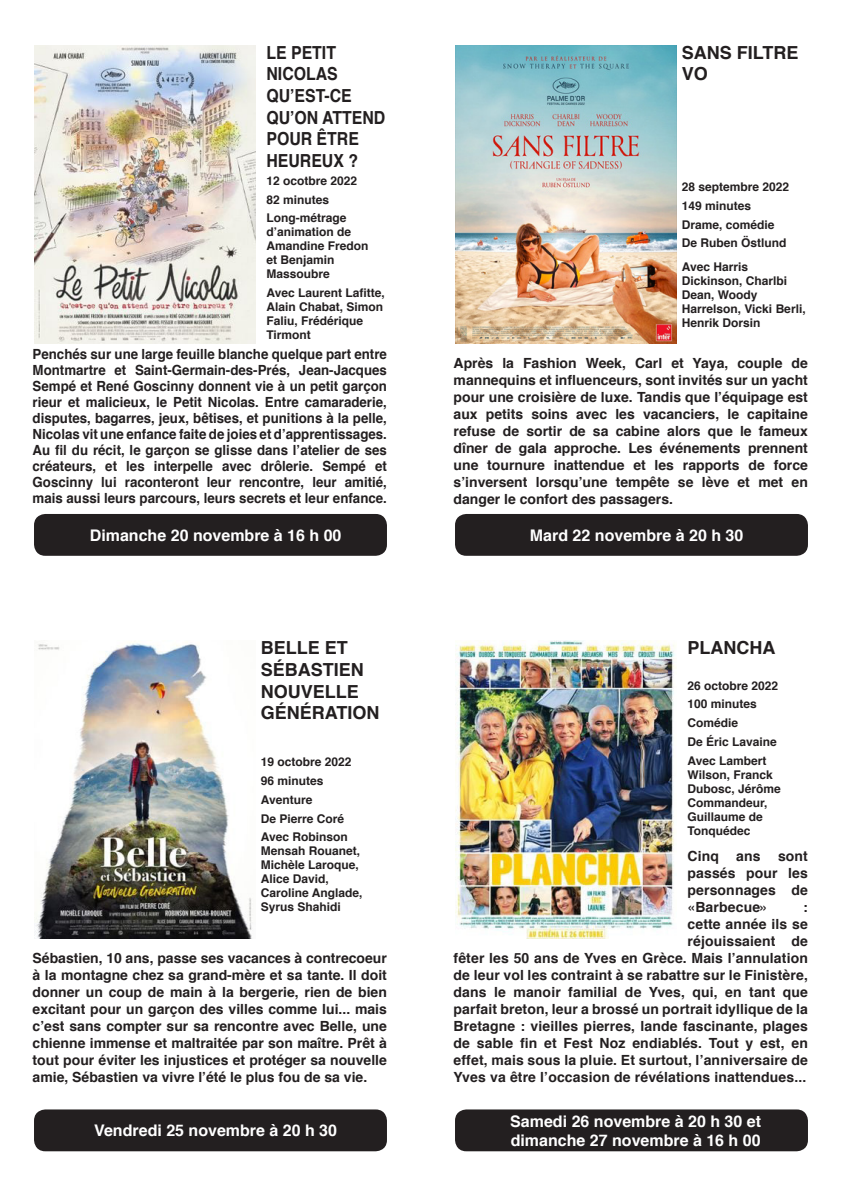
<style>
.page{position:relative;width:842px;height:1191px;background:#fff}
.page>*{position:absolute;margin:0;border:0;box-sizing:border-box;transform-origin:0 0}
.t1{font:700 18px/21.6px "Helvetica";color:#231f20}
.t2{font:700 18px/21.6px "Helvetica";color:#231f20;scale:.88 1}
.t3{font:700 16px "Helvetica";color:#fff}
.t4{font:700 14px/17px "Helvetica";letter-spacing:.01em;color:#231f20;text-align:justify}
.t5{font:700 14px/16px "Helvetica";letter-spacing:.01em;color:#231f20;text-align:justify;scale:.95 1}
.t6{font:700 12px/14px "Helvetica";color:#231f20}
</style>
<div class="page">
<div style="left:34px;top:514px;width:353px;height:42px;background:#231f20;border-radius:11px"></div>
<div style="left:34px;top:1109px;width:353px;height:42px;background:#231f20;border-radius:11px"></div>
<div style="left:455px;top:514px;width:353px;height:42px;background:#231f20;border-radius:11px"></div>
<div style="left:455px;top:1109px;width:353px;height:42px;background:#231f20;border-radius:11px"></div>
<img style="left:34px;top:45px;width:221px;height:298px">
<img style="left:34px;top:641px;width:218px;height:297px">
<img style="left:455px;top:45px;width:221px;height:298px">
<img style="left:455px;top:641px;width:221px;height:297px">
<p class="t2" style="left:266px;top:42px;width:137px">LE PETIT<br>NICOLAS<br>QU’EST-CE<br>QU’ON ATTEND<br>POUR ÊTRE<br>HEUREUX ?</p>
<p class="t6" style="left:266px;top:174px;width:92px">12 ocotbre 2022</p>
<p class="t6" style="left:266px;top:192px;width:64px">82 minutes</p>
<p class="t6" style="left:266px;top:211px;width:104px">Long-métrage d’animation de<br>Amandine Fredon et Benjamin<br>Massoubre</p>
<p class="t6" style="left:266px;top:286px;width:120px">Avec Laurent Lafitte,<br>Alain Chabat, Simon<br>Faliu, Frédérique<br>Tirmont</p>
<p class="t5" style="left:33px;top:346px;width:374px">Penchés sur une large feuille blanche quelque part entre Montmartre et Saint-Germain-des-Prés, Jean-Jacques Sempé et René Goscinny donnent vie à un petit garçon rieur et malicieux, le Petit Nicolas. Entre camaraderie, disputes, bagarres, jeux, bêtises, et punitions à la pelle, Nicolas vit une enfance faite de joies et d’apprentissages.<br>Au fil du récit, le garçon se glisse dans l’atelier de ses créateurs, et les interpelle avec drôlerie. Sempé et Goscinny lui raconteront leur rencontre, leur amitié, mais aussi leurs parcours, leurs secrets et leur enfance.</p>
<p class="t3" style="left:90px;top:522px;width:253px">Dimanche 20 novembre à 16 h 00</p>
<p class="t1" style="left:261px;top:637px;width:120px">BELLE ET<br>SÉBASTIEN<br>NOUVELLE<br>GÉNÉRATION</p>
<p class="t6" style="left:261px;top:755px;width:92px">19 octobre 2022</p>
<p class="t6" style="left:261px;top:774px;width:64px">96 minutes</p>
<p class="t6" style="left:261px;top:792px;width:53px">Aventure</p>
<p class="t6" style="left:261px;top:811px;width:85px">De Pierre Coré</p>
<p class="t6" style="left:261px;top:830px;width:101px">Avec Robinson<br>Mensah Rouanet,<br>Michèle Laroque,<br>Alice David,</p>
<p class="t6" style="left:261px;top:886px;width:103px">Caroline Anglade,<br>Syrus Shahidi</p>
<p class="t4" style="left:33px;top:950px;width:356px">Sébastien, 10 ans, passe ses vacances à contrecoeur à la montagne chez sa grand-mère et sa tante. Il doit donner un coup de main à la bergerie, rien de bien excitant pour un garçon des villes comme lui... mais c’est sans compter sur sa rencontre avec Belle, une chienne immense et maltraitée par son maître. Prêt à tout pour éviter les injustices et protéger sa nouvelle amie, Sébastien va vivre l’été le plus fou de sa vie.</p>
<p class="t3" style="left:94px;top:1117px;width:244px">Vendredi 25 novembre à 20 h 30</p>
<p class="t1" style="left:682px;top:42px;width:118px">SANS FILTRE</p>
<p class="t1" style="left:682px;top:64px;width:28px">VO</p>
<p class="t6" style="left:682px;top:180px;width:109px">28 septembre 2022</p>
<p class="t6" style="left:682px;top:199px;width:71px">149 minutes</p>
<p class="t6" style="left:682px;top:218px;width:94px">Drame, comédie</p>
<p class="t6" style="left:682px;top:236px;width:106px">De Ruben Östlund</p>
<p class="t6" style="left:682px;top:260px;width:125px">Avec Harris<br>Dickinson, Charlbi<br>Dean, Woody<br>Harrelson, Vicki Berli,<br>Henrik Dorsin</p>
<p class="t4" style="left:454px;top:354px;width:356px">Après la Fashion Week, Carl et Yaya, couple de mannequins et influenceurs, sont invités sur un yacht pour une croisière de luxe. Tandis que l’équipage est aux petits soins avec les vacanciers, le capitaine refuse de sortir de sa cabine alors que le fameux dîner de gala approche. Les événements prennent une tournure inattendue et les rapports de force s’inversent lorsqu’une tempête se lève et met en danger le confort des passagers.</p>
<p class="t3" style="left:530px;top:522px;width:215px">Mard 22 novembre à 20 h 30</p>
<p class="t1" style="left:687px;top:637px;width:89px">PLANCHA</p>
<p class="t6" style="left:687px;top:678px;width:92px">26 octobre 2022</p>
<p class="t6" style="left:687px;top:697px;width:71px">100 minutes</p>
<p class="t6" style="left:687px;top:716px;width:52px">Comédie</p>
<p class="t6" style="left:687px;top:735px;width:91px">De Éric Lavaine</p>
<p class="t6" style="left:687px;top:753px;width:95px">Avec Lambert<br>Wilson, Franck<br>Dubosc, Jérôme<br>Commandeur,<br>Guillaume de<br>Tonquédec</p>
<p class="t4" style="left:687px;top:848px;width:122px">Cinq ans sont passés pour les personnages de «Barbecue»</p>
<p class="t4" style="left:454px;top:899px;width:356px;text-align:right">:<br>cette année ils se<br>réjouissaient de<br>fêter les 50 ans de Yves en Grèce. Mais l’annulation de leur vol les contraint à se rabattre sur le Finistère, dans le manoir familial de Yves, qui, en tant que parfait breton, leur a brossé un portrait idyllique de la Bretagne : vieilles pierres, lande fascinante, plages de sable fin et Fest Noz endiablés. Tout y est, en effet, mais sous la pluie. Et surtout, l’anniversaire de Yves va être l’occasion de révélations inattendues...</p>
<p class="t3" style="left:510px;top:1108px;width:252px">Samedi 26 novembre à 20 h 30 et</p>
<p class="t3" style="left:511px;top:1127px;width:251px">dimanche 27 novembre à 16 h 00</p>
</div>
